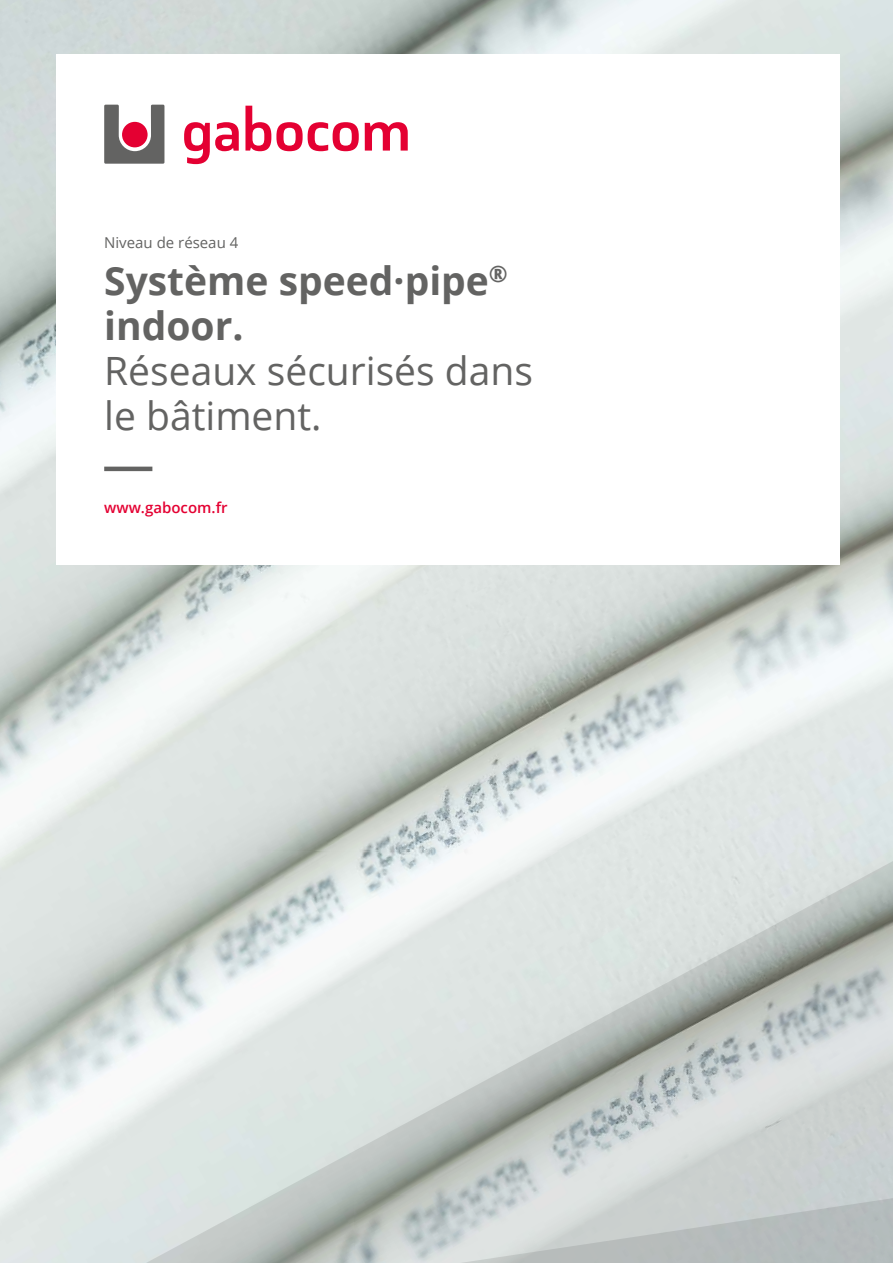
<style>
.page{position:relative;width:893px;height:1263px;background:#fff}
.page>*{position:absolute;margin:0;border:0;box-sizing:border-box;transform-origin:0 0}
.t1{font:39px/45px "Open Sans";color:#636362}
.t2{font:700 39px/45px "Open Sans";color:#636362}
.t3{font:15px "Open Sans";color:#636362}
.t4{font:600 15px "Open Sans";color:#e40032}
</style>
<div class="page">
<img style="left:0;top:0;width:893px;height:1263px">
<div style="left:56px;top:54px;width:783px;height:511px;background:#fff"></div>
<svg style="left:104px;top:105px;width:60px;height:59px"></svg>
<svg style="left:184px;top:106px;width:224px;height:58px"></svg>
<hr style="left:104px;top:467px;width:48px;height:4px;background:#636362">
<svg style="left:114px;top:852px;width:779px;height:411px;background:#cfd6d4"></svg>
<svg style="left:354px;top:1195px;width:539px;height:68px;background:#c2c8c7"></svg>
<p class="t3" style="left:104px;top:232px;width:136px">Niveau de réseau 4</p>
<p class="t2" style="left:104px;top:257px;width:405px">Système speed·pipe<sup>® </sup>indoor.</p>
<p class="t1" style="left:104px;top:347px;width:430px">Réseaux sécurisés dans le bâtiment.</p>
<p class="t4" style="left:104px;top:497px;width:125px">www.gabocom.fr</p>
</div>
